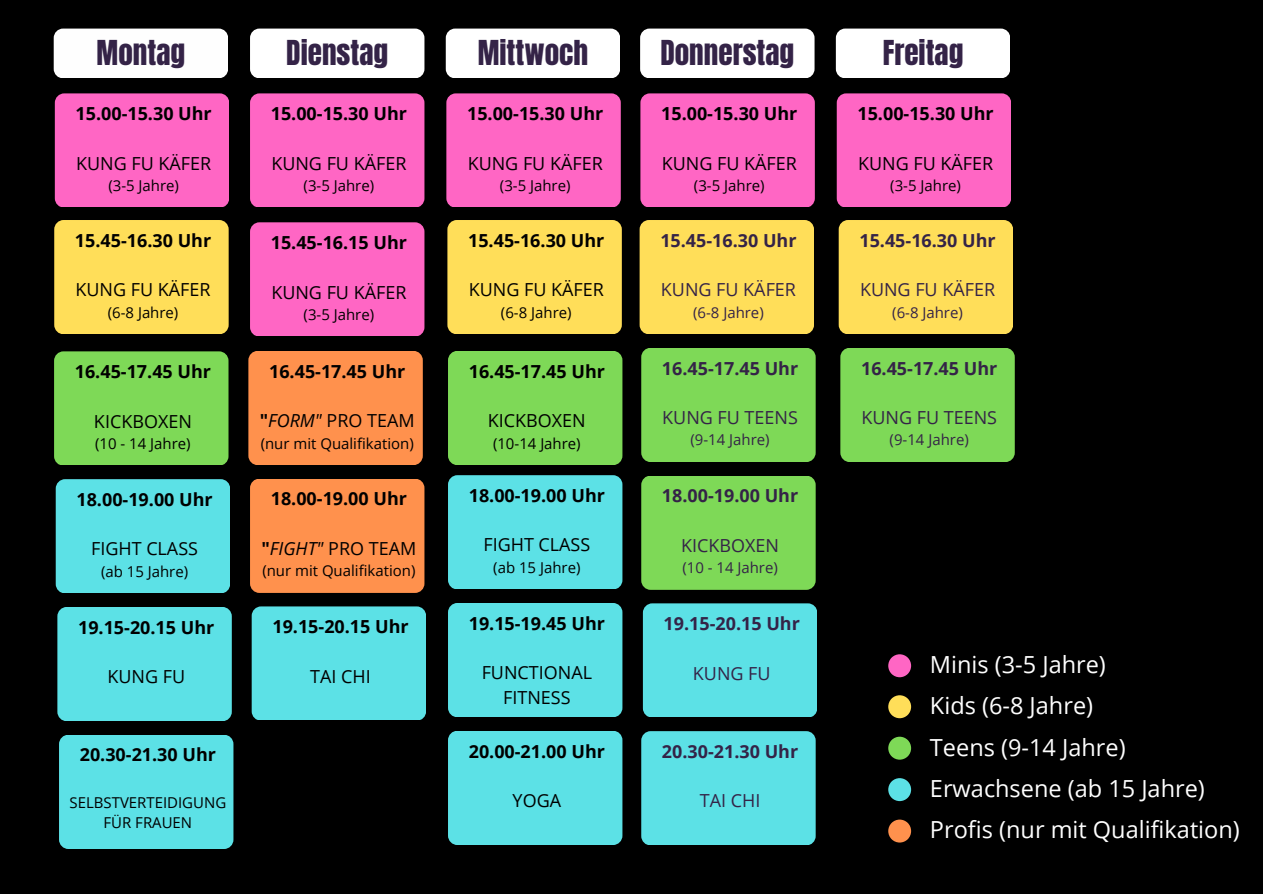
<style>
.page{position:relative;width:1263px;height:894px;background:#fff}
.page>*{position:absolute;margin:0;border:0;box-sizing:border-box;transform-origin:0 0}
.t1{font:29.25px "Anton";color:#342347}
.t2{font:23.55px "Open Sans";color:#fefefe}
.t3{font:700 18px "Open Sans";color:#000}
.t4{font:18px/24.8px "Open Sans";color:#000;text-align:center}
.t5{font:700 18px "Open Sans";color:#342347}
.t6{font:18px "Open Sans";color:#342347}
.t7{font:15px/20.2px "Open Sans";color:#000;text-align:center}
.t8{font:15px "Open Sans";color:#342347}
.s1{font-weight:700}
.s2{font-style:italic}
</style>
<div class="page">
<div style="left:0;top:0;width:1263px;height:893px;background:#000"></div>
<svg style="left:888px;top:695px;width:23px;height:23px"></svg>
<svg style="left:888px;top:736px;width:23px;height:23px"></svg>
<svg style="left:888px;top:778px;width:23px;height:22px"></svg>
<svg style="left:888px;top:819px;width:23px;height:23px"></svg>
<div style="left:54px;top:351px;width:174px;height:114px;background:#7ed957;border-radius:9px"></div>
<div style="left:56px;top:479px;width:174px;height:114px;background:#5ce1e6;border-radius:9px"></div>
<div style="left:57px;top:606px;width:174px;height:114px;background:#5ce1e6;border-radius:9px"></div>
<div style="left:59px;top:734px;width:174px;height:114px;background:#5ce1e6;border-radius:9px"></div>
<div style="left:448px;top:475px;width:174px;height:114px;background:#5ce1e6;border-radius:9px"></div>
<div style="left:448px;top:602px;width:174px;height:114px;background:#5ce1e6;border-radius:9px"></div>
<div style="left:448px;top:730px;width:174px;height:114px;background:#5ce1e6;border-radius:9px"></div>
<div style="left:250px;top:29px;width:174px;height:49px;background:#fff;border-radius:9px"></div>
<div style="left:640px;top:29px;width:174px;height:49px;background:#fff;border-radius:9px"></div>
<div style="left:446px;top:29px;width:174px;height:49px;background:#fff;border-radius:9px"></div>
<div style="left:836px;top:29px;width:174px;height:49px;background:#fff;border-radius:9px"></div>
<div style="left:54px;top:29px;width:174px;height:49px;background:#fefefe;border-radius:9px"></div>
<div style="left:640px;top:220px;width:174px;height:114px;background:#ffde59;border-radius:9px"></div>
<div style="left:641px;top:348px;width:174px;height:113px;background:#7ed957;border-radius:9px"></div>
<div style="left:641px;top:475px;width:174px;height:114px;background:#7ed957;border-radius:9px"></div>
<div style="left:643px;top:603px;width:174px;height:114px;background:#5ce1e6;border-radius:9px"></div>
<div style="left:641px;top:731px;width:174px;height:113px;background:#5ce1e6;border-radius:9px"></div>
<div style="left:248px;top:351px;width:174px;height:113px;background:#ff914d;border-radius:9px"></div>
<div style="left:250px;top:478px;width:174px;height:114px;background:#ff914d;border-radius:9px"></div>
<div style="left:252px;top:606px;width:174px;height:114px;background:#5ce1e6;border-radius:9px"></div>
<div style="left:839px;top:220px;width:174px;height:114px;background:#ffde59;border-radius:9px"></div>
<div style="left:840px;top:348px;width:174px;height:113px;background:#7ed957;border-radius:9px"></div>
<div style="left:447px;top:220px;width:174px;height:114px;background:#ffde59;border-radius:9px"></div>
<div style="left:55px;top:93px;width:174px;height:114px;background:#ff66c4;border-radius:9px"></div>
<div style="left:54px;top:220px;width:174px;height:114px;background:#ffde59;border-radius:9px"></div>
<div style="left:446px;top:93px;width:174px;height:114px;background:#ff66c4;border-radius:9px"></div>
<div style="left:448px;top:351px;width:174px;height:113px;background:#7ed957;border-radius:9px"></div>
<svg style="left:888px;top:654px;width:23px;height:23px"></svg>
<div style="left:250px;top:93px;width:174px;height:114px;background:#ff66c4;border-radius:9px"></div>
<div style="left:640px;top:93px;width:174px;height:114px;background:#ff66c4;border-radius:9px"></div>
<div style="left:837px;top:93px;width:174px;height:114px;background:#ff66c4;border-radius:9px"></div>
<div style="left:250px;top:222px;width:174px;height:114px;background:#ff66c4;border-radius:9px"></div>
<p class="t1" style="left:97px;top:32px;width:90px">Montag</p>
<p class="t1" style="left:286px;top:32px;width:103px">Dienstag</p>
<p class="t1" style="left:478px;top:32px;width:112px">Mittwoch</p>
<p class="t1" style="left:660px;top:32px;width:135px">Donnerstag</p>
<p class="t1" style="left:883px;top:32px;width:82px">Freitag</p>
<p class="t3" style="left:76px;top:101px;width:138px">15.00-15.30 Uhr</p>
<p class="t4" style="left:76px;top:150px;width:137px">KUNG FU KÄFER</p>
<p class="t7" style="left:108px;top:175px;width:72px">(3-5 Jahre)</p>
<p class="t3" style="left:75px;top:227px;width:138px">15.45-16.30 Uhr</p>
<p class="t4" style="left:76px;top:277px;width:137px">KUNG FU KÄFER</p>
<p class="t7" style="left:108px;top:301px;width:72px">(6-8 Jahre)</p>
<p class="t3" style="left:75px;top:359px;width:138px">16.45-17.45 Uhr</p>
<p class="t4" style="left:94px;top:408px;width:99px">KICKBOXEN</p>
<p class="t7" style="left:95px;top:433px;width:97px">(10 - 14 Jahre)</p>
<p class="t3" style="left:76px;top:486px;width:138px">18.00-19.00 Uhr</p>
<p class="t4" style="left:91px;top:536px;width:108px">FIGHT CLASS</p>
<p class="t7" style="left:101px;top:560px;width:89px">(ab 15 Jahre)</p>
<p class="t3" style="left:78px;top:614px;width:138px">19.15-20.15 Uhr</p>
<p class="t4" style="left:107px;top:663px;width:79px">KUNG FU</p>
<p class="t3" style="left:80px;top:742px;width:138px">20.30-21.30 Uhr</p>
<p class="t7" style="left:70px;top:791px;width:158px">SELBSTVERTEIDIGUNG<br>FÜR FRAUEN</p>
<p class="t3" style="left:271px;top:101px;width:138px">15.00-15.30 Uhr</p>
<p class="t4" style="left:271px;top:150px;width:137px">KUNG FU KÄFER</p>
<p class="t7" style="left:304px;top:175px;width:72px">(3-5 Jahre)</p>
<p class="t3" style="left:271px;top:230px;width:138px">15.45-16.15 Uhr</p>
<p class="t4" style="left:271px;top:279px;width:137px">KUNG FU KÄFER</p>
<p class="t7" style="left:304px;top:304px;width:72px">(3-5 Jahre)</p>
<p class="t3" style="left:269px;top:358px;width:138px">16.45-17.45 Uhr</p>
<p class="t4" style="left:260px;top:407px;width:156px"><span class="s1">"</span><span class="s2">FORM"</span> PRO TEAM</p>
<p class="t7" style="left:261px;top:432px;width:155px">(nur mit Qualifikation)</p>
<p class="t3" style="left:271px;top:486px;width:138px">18.00-19.00 Uhr</p>
<p class="t4" style="left:261px;top:535px;width:156px"><span class="s1">"</span><span class="s2">FIGHT"</span> PRO TEAM</p>
<p class="t7" style="left:262px;top:560px;width:155px">(nur mit Qualifikation)</p>
<p class="t3" style="left:272px;top:613px;width:138px">19.15-20.15 Uhr</p>
<p class="t4" style="left:310px;top:663px;width:62px">TAI CHI</p>
<p class="t3" style="left:467px;top:101px;width:138px">15.00-15.30 Uhr</p>
<p class="t4" style="left:468px;top:150px;width:137px">KUNG FU KÄFER</p>
<p class="t7" style="left:500px;top:175px;width:72px">(3-5 Jahre)</p>
<p class="t3" style="left:468px;top:227px;width:138px">15.45-16.30 Uhr</p>
<p class="t4" style="left:469px;top:277px;width:137px">KUNG FU KÄFER</p>
<p class="t7" style="left:501px;top:301px;width:72px">(6-8 Jahre)</p>
<p class="t3" style="left:469px;top:358px;width:138px">16.45-17.45 Uhr</p>
<p class="t4" style="left:488px;top:407px;width:99px">KICKBOXEN</p>
<p class="t7" style="left:493px;top:432px;width:89px">(10-14 Jahre)</p>
<p class="t3" style="left:469px;top:482px;width:138px">18.00-19.00 Uhr</p>
<p class="t4" style="left:483px;top:532px;width:108px">FIGHT CLASS</p>
<p class="t7" style="left:493px;top:556px;width:89px">(ab 15 Jahre)</p>
<p class="t3" style="left:469px;top:610px;width:138px">19.15-19.45 Uhr</p>
<p class="t4" style="left:482px;top:659px;width:112px">FUNCTIONAL<br>FITNESS</p>
<p class="t3" style="left:469px;top:738px;width:138px">20.00-21.00 Uhr</p>
<p class="t4" style="left:513px;top:787px;width:50px">YOGA</p>
<p class="t3" style="left:661px;top:101px;width:138px">15.00-15.30 Uhr</p>
<p class="t4" style="left:662px;top:150px;width:137px">KUNG FU KÄFER</p>
<p class="t7" style="left:694px;top:175px;width:72px">(3-5 Jahre)</p>
<p class="t5" style="left:660px;top:227px;width:138px">15.45-16.30 Uhr</p>
<p class="t6" style="left:661px;top:277px;width:137px">KUNG FU KÄFER</p>
<p class="t8" style="left:693px;top:301px;width:72px">(6-8 Jahre)</p>
<p class="t5" style="left:662px;top:355px;width:138px">16.45-17.45 Uhr</p>
<p class="t6" style="left:662px;top:404px;width:137px">KUNG FU TEENS</p>
<p class="t8" style="left:690px;top:429px;width:81px">(9-14 Jahre)</p>
<p class="t5" style="left:662px;top:483px;width:138px">18.00-19.00 Uhr</p>
<p class="t6" style="left:681px;top:532px;width:99px">KICKBOXEN</p>
<p class="t8" style="left:682px;top:557px;width:97px">(10 - 14 Jahre)</p>
<p class="t5" style="left:664px;top:610px;width:138px">19.15-20.15 Uhr</p>
<p class="t6" style="left:693px;top:660px;width:79px">KUNG FU</p>
<p class="t5" style="left:662px;top:738px;width:138px">20.30-21.30 Uhr</p>
<p class="t6" style="left:700px;top:788px;width:62px">TAI CHI</p>
<p class="t3" style="left:857px;top:101px;width:138px">15.00-15.30 Uhr</p>
<p class="t4" style="left:858px;top:150px;width:137px">KUNG FU KÄFER</p>
<p class="t7" style="left:890px;top:175px;width:72px">(3-5 Jahre)</p>
<p class="t5" style="left:859px;top:227px;width:138px">15.45-16.30 Uhr</p>
<p class="t6" style="left:860px;top:277px;width:137px">KUNG FU KÄFER</p>
<p class="t8" style="left:892px;top:301px;width:72px">(6-8 Jahre)</p>
<p class="t5" style="left:861px;top:355px;width:138px">16.45-17.45 Uhr</p>
<p class="t6" style="left:861px;top:404px;width:137px">KUNG FU TEENS</p>
<p class="t8" style="left:890px;top:429px;width:81px">(9-14 Jahre)</p>
<p class="t2" style="left:930px;top:647px;width:177px">Minis (3-5 Jahre)</p>
<p class="t2" style="left:930px;top:688px;width:165px">Kids (6-8 Jahre)</p>
<p class="t2" style="left:930px;top:730px;width:197px">Teens (9-14 Jahre)</p>
<p class="t2" style="left:930px;top:771px;width:276px">Erwachsene (ab 15 Jahre)</p>
<p class="t2" style="left:930px;top:813px;width:311px">Profis (nur mit Qualifikation)</p>
</div>
